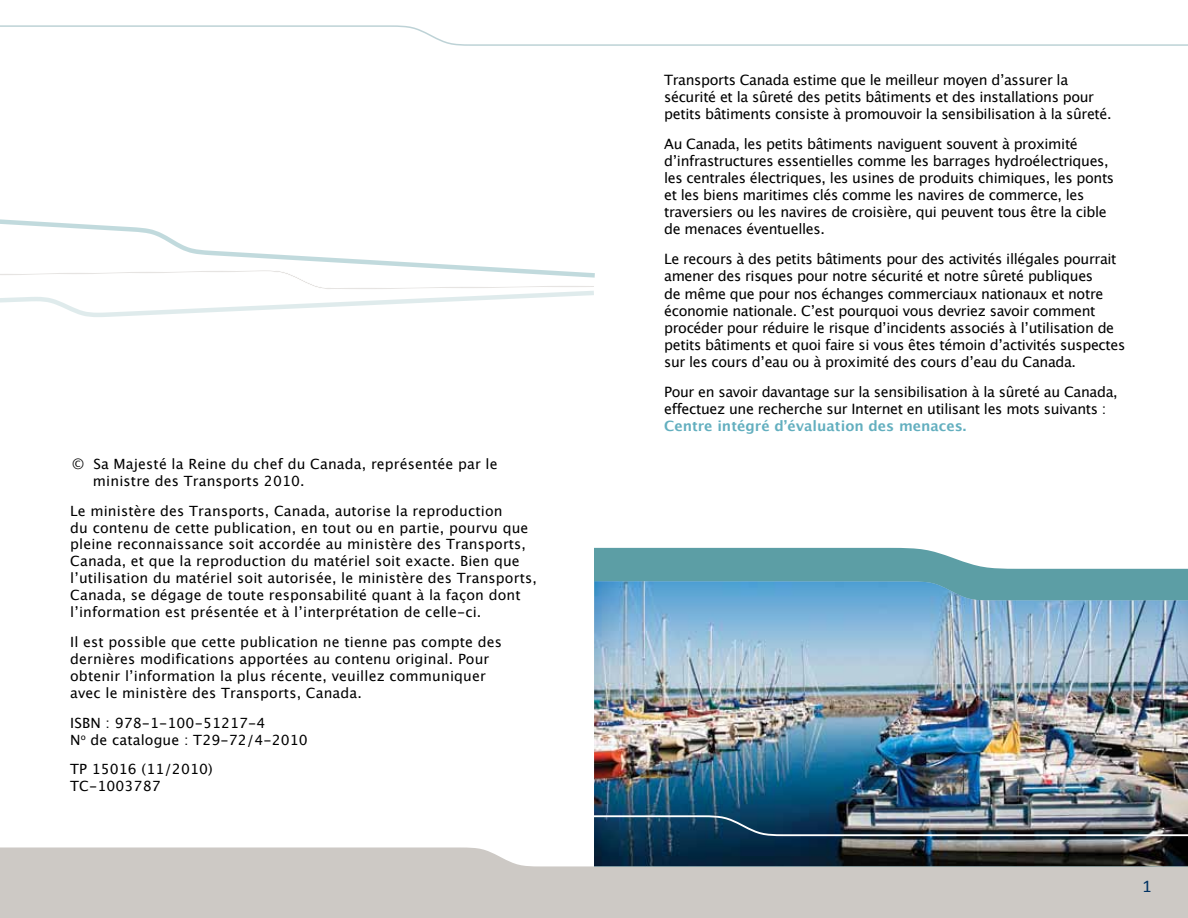
<style>
.page{position:relative;width:1188px;height:918px;background:#fff}
.page>*{position:absolute;margin:0;border:0;box-sizing:border-box;transform-origin:0 0}
.t1{font:18px "Calibri";color:#003263}
.t2{font:14.25px/17.1px "Lucida Grande";letter-spacing:-.025em;color:#000}
.t3{font:700 14.25px "Lucida Grande";color:#63afbf}
.t4{font:14.1px/17px "Lucida Grande";letter-spacing:.01em;color:#000}
</style>
<div class="page">
<svg style="left:594px;top:548px;width:594px;height:33px;fill:#5c9ea5"></svg>
<div style="left:0;top:847px;width:1188px;height:71px;background:#cdc9c5"></div>
<svg style="left:0;top:25px;width:1188px;height:21px"></svg>
<img style="left:594px;top:581px;width:594px;height:285px">
<svg style="left:0;top:219px;width:595px;height:98px"></svg>
<img style="left:594px;top:814px;width:594px;height:23px">
<p class="t4" style="left:93px;top:456px;width:406px;text-indent:-21px">© Sa Majesté la Reine du chef du Canada, représentée par le ministre des Transports 2010.</p>
<p class="t4" style="left:70px;top:502px;width:468px">Le ministère des Transports, Canada, autorise la reproduction<br>du contenu de cette publication, en tout ou en partie, pourvu que pleine reconnaissance soit accordée au ministère des Transports, Canada, et que la reproduction du matériel soit exacte. Bien que l’utilisation du matériel soit autorisée, le ministère des Transports, Canada, se dégage de toute responsabilité quant à la façon dont l’information est présentée et à l’interprétation de celle-ci.</p>
<p class="t4" style="left:70px;top:634px;width:433px">Il est possible que cette publication ne tienne pas compte des dernières modifications apportées au contenu original. Pour obtenir l’information la plus récente, veuillez communiquer avec le ministère des Transports, Canada.</p>
<p class="t4" style="left:70px;top:714px;width:239px">ISBN : 978-1-100-51217-4<br>N<sup>o</sup> de catalogue : T29-72/4-2010</p>
<p class="t4" style="left:70px;top:761px;width:144px">TP 15016 (11/2010)<br>TC-1003787</p>
<p class="t2" style="left:664px;top:71px;width:449px">Transports Canada estime que le meilleur moyen d’assurer la sécurité et la sûreté des petits bâtiments et des installations pour petits bâtiments consiste à promouvoir la sensibilisation à la sûreté.</p>
<p class="t2" style="left:664px;top:135px;width:452px">Au Canada, les petits bâtiments naviguent souvent à proximité d’infrastructures essentielles comme les barrages hydroélectriques, les centrales électriques, les usines de produits chimiques, les ponts et les biens maritimes clés comme les navires de commerce, les traversiers ou les navires de croisière, qui peuvent tous être la cible de menaces éventuelles.</p>
<p class="t2" style="left:664px;top:251px;width:463px">Le recours à des petits bâtiments pour des activités illégales pourrait amener des risques pour notre sécurité et notre sûreté publiques<br>de même que pour nos échanges commerciaux nationaux et notre économie nationale. C’est pourquoi vous devriez savoir comment procéder pour réduire le risque d’incidents associés à l’utilisation de petits bâtiments et quoi faire si vous êtes témoin d’activités suspectes sur les cours d’eau ou à proximité des cours d’eau du Canada.</p>
<p class="t2" style="left:664px;top:384px;width:455px">Pour en savoir davantage sur la sensibilisation à la sûreté au Canada, effectuez une recherche sur Internet en utilisant les mots suivants :</p>
<p class="t3" style="left:664px;top:415px;width:304px">Centre intégré d’évaluation des menaces.</p>
<p class="t1" style="left:1143px;top:874px;width:11px">1</p>
</div>
